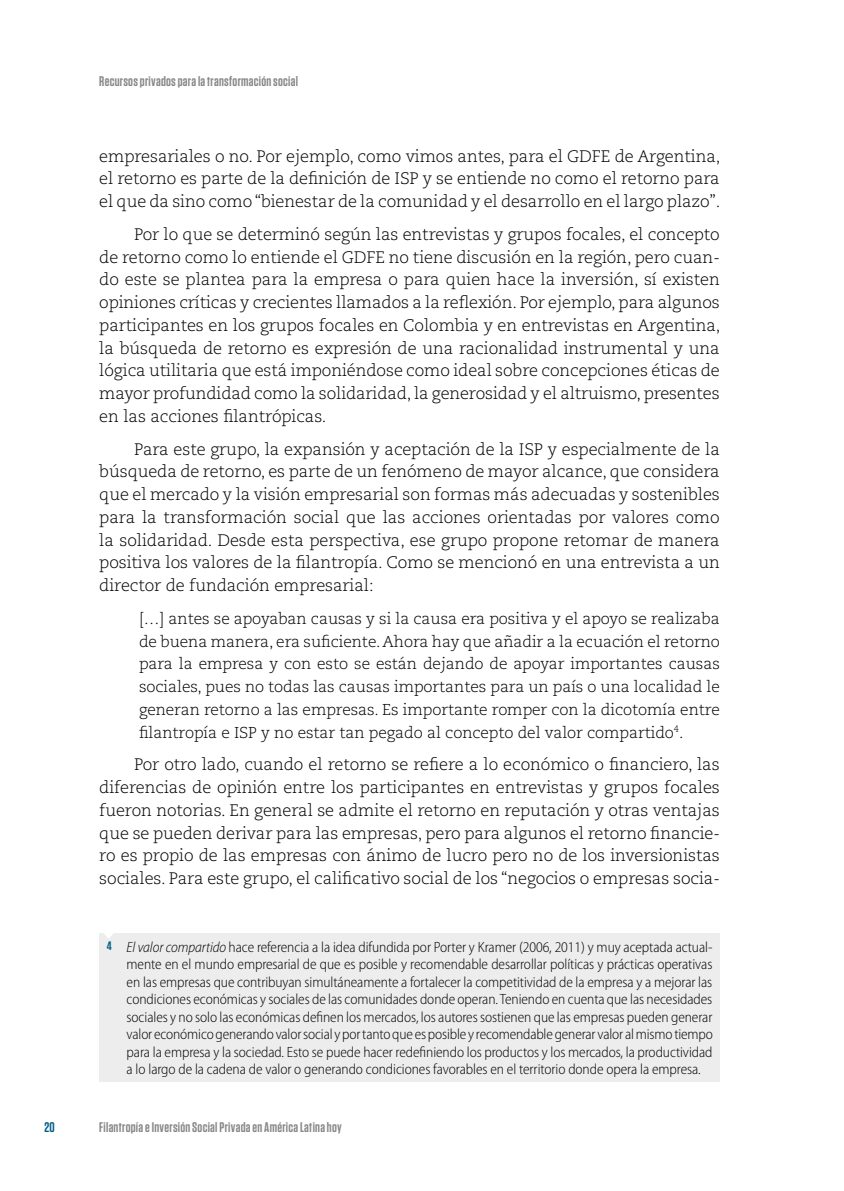
<style>
.page{position:relative;width:844px;height:1191px;background:#fff}
.page>*{position:absolute;margin:0;border:0;box-sizing:border-box;transform-origin:0 0}
.t1{font:300 16.62px/22.8px "Caecilia LT Std";letter-spacing:-.005em;color:#000;text-align:justify}
.t2{font:300 15.75px/22.8px "Caecilia LT Std";letter-spacing:-.005em;color:#000;text-align:justify}
.t3{font:300 semi-condensed 14.88px/17.5px "Myriad Pro";letter-spacing:-.005em;color:#000;text-align:justify}
.t4{font:600 14px "Tungsten";letter-spacing:.02em;color:#878787}
.t5{font:600 14px "Tungsten";color:#006085}
.s1{font-family:"Tungsten";font-weight:600;font-stretch:normal;font-size:12.25px;color:#006085}
.s2{font-style:italic}
</style>
<div class="page">
<div style="left:99px;top:933px;width:620px;height:149px;background:#ededed"></div>
<svg style="left:104px;top:933px;width:9px;height:5px"></svg>
<p class="t4" style="left:99px;top:73px;width:200px">Recursos privados para la transformación social</p>
<p class="t1" style="left:99px;top:145px;width:622px">empresariales o no. Por ejemplo, como vimos antes, para el GDFE de Argentina, el retorno es parte de la definición de ISP y se entiende no como el retorno para el que da sino como “bienestar de la comunidad y el desarrollo en el largo plazo”.</p>
<p class="t1" style="left:99px;top:223px;width:622px;text-indent:35px">Por lo que se determinó según las entrevistas y grupos focales, el concepto de retorno como lo entiende el GDFE no tiene discusión en la región, pero cuan&shy;do este se plantea para la empresa o para quien hace la inversión, sí existen opiniones críticas y crecientes llamados a la reflexión. Por ejemplo, para algunos participantes en los grupos focales en Colombia y en entrevistas en Argentina, la búsqueda de retorno es expresión de una racionalidad instrumental y una lógica utilitaria que está imponiéndose como ideal sobre concepciones éticas de mayor profundidad como la solidaridad, la generosidad y el altruismo, presentes en las acciones filantrópicas.</p>
<p class="t1" style="left:99px;top:438px;width:622px;text-indent:35px">Para este grupo, la expansión y aceptación de la ISP y especialmente de la búsqueda de retorno, es parte de un fenómeno de mayor alcance, que considera que el mercado y la visión empresarial son formas más adecuadas y sostenibles para la transformación social que las acciones orientadas por valores como la solidaridad. Desde esta perspectiva, ese grupo propone retomar de manera positiva los valores de la filantropía. Como se mencionó en una entrevista a un director de fundación empresarial:</p>
<p class="t2" style="left:139px;top:607px;width:582px">[…] antes se apoyaban causas y si la causa era positiva y el apoyo se realizaba de buena manera, era suficiente. Ahora hay que añadir a la ecuación el retorno para la empresa y con esto se están dejando de apoyar importantes causas sociales, pues no todas las causas importantes para un país o una localidad le generan retorno a las empresas. Es importante romper con la dicotomía entre filantropía e ISP y no estar tan pegado al concepto del valor compartido<sup>4</sup>.</p>
<p class="t1" style="left:99px;top:753px;width:622px;text-indent:35px">Por otro lado, cuando el retorno se refiere a lo económico o financiero, las diferencias de opinión entre los participantes en entrevistas y grupos focales fueron notorias. En general se admite el retorno en reputación y otras ventajas que se pueden derivar para las empresas, pero para algunos el retorno financie&shy;ro es propio de las empresas con ánimo de lucro pero no de los inversionistas sociales. Para este grupo, el calificativo social de los “negocios o empresas socia-</p>
<p class="t3" style="left:126px;top:938px;width:587px;text-indent:-20px"><span class="s1">4</span> <span class="s2">El valor compartido</span> hace referencia a la idea difundida por Porter y Kramer (2006, 2011) y muy aceptada actual&shy;mente en el mundo empresarial de que es posible y recomendable desarrollar políticas y prácticas operativas en las empresas que contribuyan simultáneamente a fortalecer la competitividad de la empresa y a mejorar las condiciones económicas y sociales de las comunidades donde operan. Teniendo en cuenta que las necesidades sociales y no solo las económicas definen los mercados, los autores sostienen que las empresas pueden generar valor económico generando valor social y por tanto que es posible y recomendable generar valor al mismo tiempo para la empresa y la sociedad. Esto se puede hacer redefiniendo los productos y los mercados, la productividad a lo largo de la cadena de valor o generando condiciones favorables en el territorio donde opera la empresa.</p>
<p class="t5" style="left:44px;top:1119px;width:12px">20</p>
<p class="t4" style="left:99px;top:1119px;width:244px">Filantropía e Inversión Social Privada en América Latina hoy</p>
</div>
